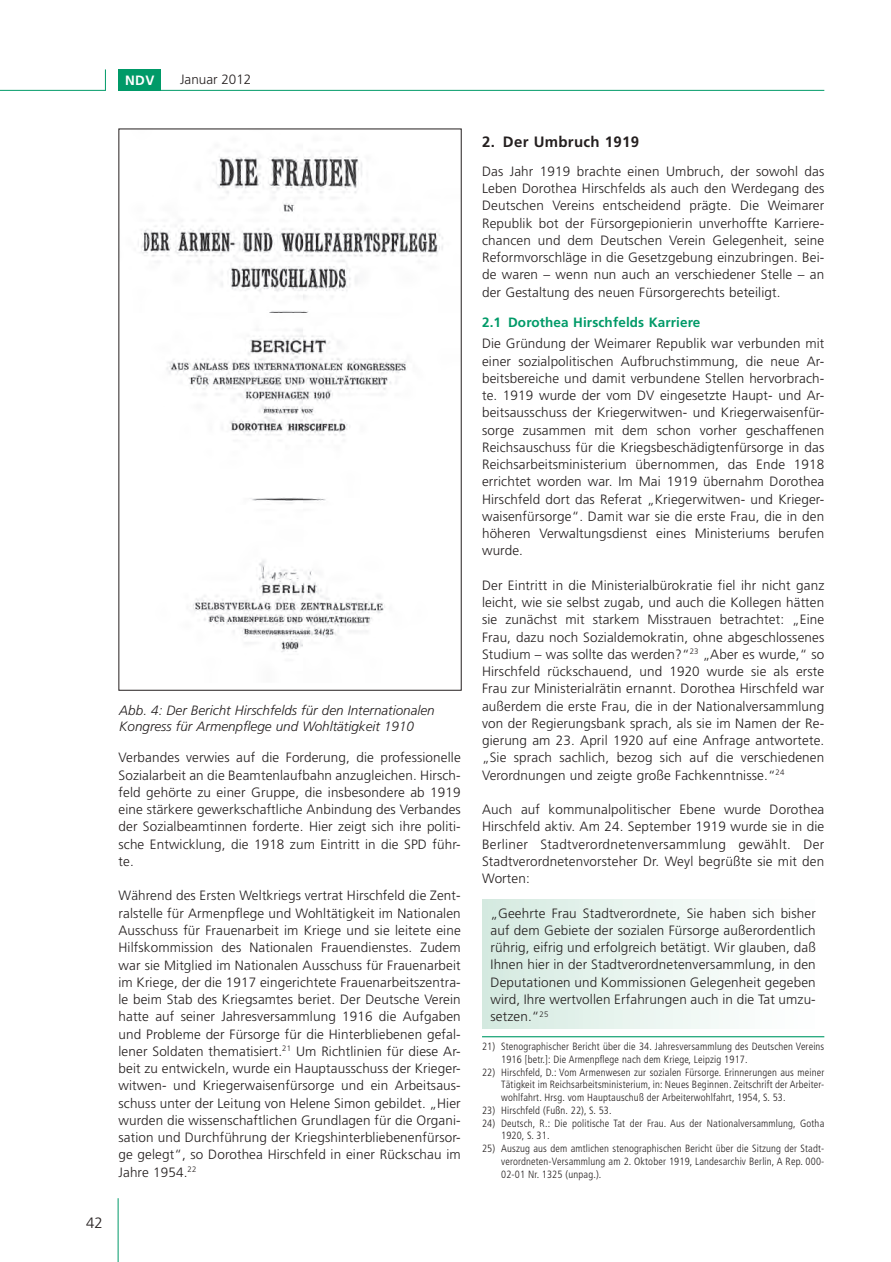
<style>
.page{position:relative;width:891px;height:1262px;background:#fff}
.page>*{position:absolute;margin:0;border:0;box-sizing:border-box;transform-origin:0 0}
.t1{font:700 15px "Frutiger LT";letter-spacing:.02em;color:#241f1f}
.t2{font:300 15px "Frutiger LT";color:#241f1f}
.t3{font:300 13.5px/17.2px "Frutiger LT";letter-spacing:.01em;color:#241f1f;text-align:justify}
.t4{font:italic 300 13.5px/16.2px "Frutiger LT";color:#241f1f}
.t5{font:700 13.5px "Frutiger LT";letter-spacing:.01em;color:#009a68}
.t6{font:700 13.5px "Frutiger LT";color:#fff}
.t7{font:300 condensed 10.5px/12.8px "Frutiger LT";letter-spacing:.015em;color:#241f1f}
</style>
<div class="page">
<hr style="left:0;top:90px;width:106px;height:1px;background:#009a68">
<hr style="left:118px;top:90px;width:706px;height:1px;background:#009a68">
<svg style="left:105px;top:69px;width:1px;height:22px"></svg>
<hr style="left:118px;top:1198px;width:1px;height:64px;background:#009a68">
<div style="left:119px;top:69px;width:42px;height:21px;background:#009a68"></div>
<div style="left:482px;top:899px;width:342px;height:129px;background:linear-gradient(to right,#d5eae1,#fff)"></div>
<img style="left:119px;top:151px;width:342px;height:540px">
<hr style="left:482px;top:1036px;width:342px;height:1px;background:#009a68">
<p class="t6" style="left:125px;top:72px;width:31px">NDV</p>
<p class="t3" style="left:180px;top:71px;width:73px">Januar 2012</p>
<p class="t2" style="left:86px;top:1214px;width:18px">42</p>
<p class="t4" style="left:119px;top:702px;width:317px">Abb. 4: Der Bericht Hirschfelds für den Internationalen<br>Kongress für Armenpflege und Wohltätigkeit 1910</p>
<p class="t3" style="left:118px;top:749px;width:344px">Verbandes verwies auf die Forderung, die professionelle Sozialarbeit an die Beamtenlaufbahn anzugleichen. Hirsch&shy;feld gehörte zu einer Gruppe, die insbesondere ab 1919 eine stärkere gewerkschaftliche Anbindung des Verbandes der Sozialbeamtinnen forderte. Hier zeigt sich ihre politi&shy;sche Entwicklung, die 1918 zum Eintritt in die SPD führ&shy;te.</p>
<p class="t3" style="left:118px;top:887px;width:344px">Während des Ersten Weltkriegs vertrat Hirschfeld die Zent&shy;ralstelle für Armenpflege und Wohltätigkeit im Nationalen Ausschuss für Frauenarbeit im Kriege und sie leitete eine Hilfskommission des Nationalen Frauendienstes. Zudem war sie Mitglied im Nationalen Ausschuss für Frauenarbeit im Kriege, der die 1917 eingerichtete Frauenarbeitszentra&shy;le beim Stab des Kriegsamtes beriet. Der Deutsche Verein hatte auf seiner Jahresversammlung 1916 die Aufgaben und Probleme der Fürsorge für die Hinterbliebenen gefal&shy;lener Soldaten thematisiert.<sup>21</sup> Um Richtlinien für diese Ar&shy;beit zu entwickeln, wurde ein Hauptausschuss der Krieger&shy;witwen- und Kriegerwaisenfürsorge und ein Arbeitsaus&shy;schuss unter der Leitung von Helene Simon gebildet. „Hier wurden die wissenschaftlichen Grundlagen für die Organi&shy;sation und Durchführung der Kriegshinterbliebenenfürsor&shy;ge gelegt“, so Dorothea Hirschfeld in einer Rückschau im Jahre 1954.<sup>22</sup></p>
<p class="t1" style="left:482px;top:133px;width:159px">2. Der Umbruch 1919</p>
<p class="t3" style="left:482px;top:163px;width:344px">Das Jahr 1919 brachte einen Umbruch, der sowohl das Leben Dorothea Hirschfelds als auch den Werdegang des Deutschen Vereins entscheidend prägte. Die Weimarer Republik bot der Fürsorgepionierin unverhoffte Karriere&shy;chancen und dem Deutschen Verein Gelegenheit, seine Reformvorschläge in die Gesetzgebung einzubringen. Bei&shy;de waren – wenn nun auch an verschiedener Stelle – an der Gestaltung des neuen Fürsorgerechts beteiligt.</p>
<p class="t5" style="left:482px;top:314px;width:220px">2.1 Dorothea Hirschfelds Karriere</p>
<p class="t3" style="left:482px;top:335px;width:344px">Die Gründung der Weimarer Republik war verbunden mit einer sozialpolitischen Aufbruchstimmung, die neue Ar&shy;beitsbereiche und damit verbundene Stellen hervorbrach&shy;te. 1919 wurde der vom DV eingesetzte Haupt- und Ar&shy;beitsausschuss der Kriegerwitwen- und Kriegerwaisenfür&shy;sorge zusammen mit dem schon vorher geschaffenen Reichsauschuss für die Kriegsbeschädigtenfürsorge in das Reichsarbeitsministerium übernommen, das Ende 1918 errichtet worden war. Im Mai 1919 übernahm Dorothea Hirschfeld dort das Referat „Kriegerwitwen- und Krieger&shy;waisenfürsorge“. Damit war sie die erste Frau, die in den höheren Verwaltungsdienst eines Ministeriums berufen wurde.</p>
<p class="t3" style="left:482px;top:577px;width:344px">Der Eintritt in die Ministerialbürokratie fiel ihr nicht ganz leicht, wie sie selbst zugab, und auch die Kollegen hätten sie zunächst mit starkem Misstrauen betrachtet: „Eine Frau, dazu noch Sozialdemokratin, ohne abgeschlossenes Studium – was sollte das werden?“<sup>23</sup> „Aber es wurde,“ so Hirschfeld rückschauend, und 1920 wurde sie als erste Frau zur Ministerialrätin ernannt. Dorothea Hirschfeld war außerdem die erste Frau, die in der Nationalversammlung von der Regierungsbank sprach, als sie im Namen der Re&shy;gierung am 23. April 1920 auf eine Anfrage antwortete. „Sie sprach sachlich, bezog sich auf die verschiedenen Verordnungen und zeigte große Fachkenntnisse.“<sup>24</sup></p>
<p class="t3" style="left:482px;top:801px;width:344px">Auch auf kommunalpolitischer Ebene wurde Dorothea Hirschfeld aktiv. Am 24. September 1919 wurde sie in die Berliner Stadtverordnetenversammlung gewählt. Der Stadtverordnetenvorsteher Dr. Weyl begrüßte sie mit den Worten:</p>
<p class="t3" style="left:491px;top:904px;width:327px">„Geehrte Frau Stadtverordnete, Sie haben sich bisher auf dem Gebiete der sozialen Fürsorge außerordentlich rührig, eifrig und erfolgreich betätigt. Wir glauben, daß Ihnen hier in der Stadtverordnetenversammlung, in den Deputationen und Kommissionen Gelegenheit gegeben wird, Ihre wertvollen Erfahrungen auch in die Tat umzu&shy;setzen.“<sup>25</sup></p>
<p class="t7" style="left:501px;top:1040px;width:325px;text-indent:-19px">21) Stenographischer Bericht über die 34. Jahresversammlung des Deutschen Vereins<br>1916 [betr.]: Die Armenpflege nach dem Kriege, Leipzig 1917.</p>
<p class="t7" style="left:501px;top:1065px;width:325px;text-align:justify;text-indent:-19px">22) Hirschfeld, D.: Vom Armenwesen zur sozialen Fürsorge. Erinnerungen aus meiner Tätigkeit im Reichsarbeitsministerium, in: Neues Beginnen. Zeitschrift der Arbeiter&shy;wohlfahrt. Hrsg. vom Hauptauschuß der Arbeiterwohlfahrt, 1954, S. 53.</p>
<p class="t7" style="left:482px;top:1104px;width:131px">23) Hirschfeld (Fußn. 22), S. 53.</p>
<p class="t7" style="left:501px;top:1116px;width:325px;text-indent:-19px">24) Deutsch, R.: Die politische Tat der Frau. Aus der Nationalversammlung, Gotha<br>1920, S. 31.</p>
<p class="t7" style="left:501px;top:1142px;width:325px;text-align:justify;text-indent:-19px">25) Auszug aus dem amtlichen stenographischen Bericht über die Sitzung der Stadt&shy;verordneten-Versammlung am 2. Oktober 1919, Landesarchiv Berlin, A Rep. 000- 02-01 Nr. 1325 (unpag.).</p>
</div>
